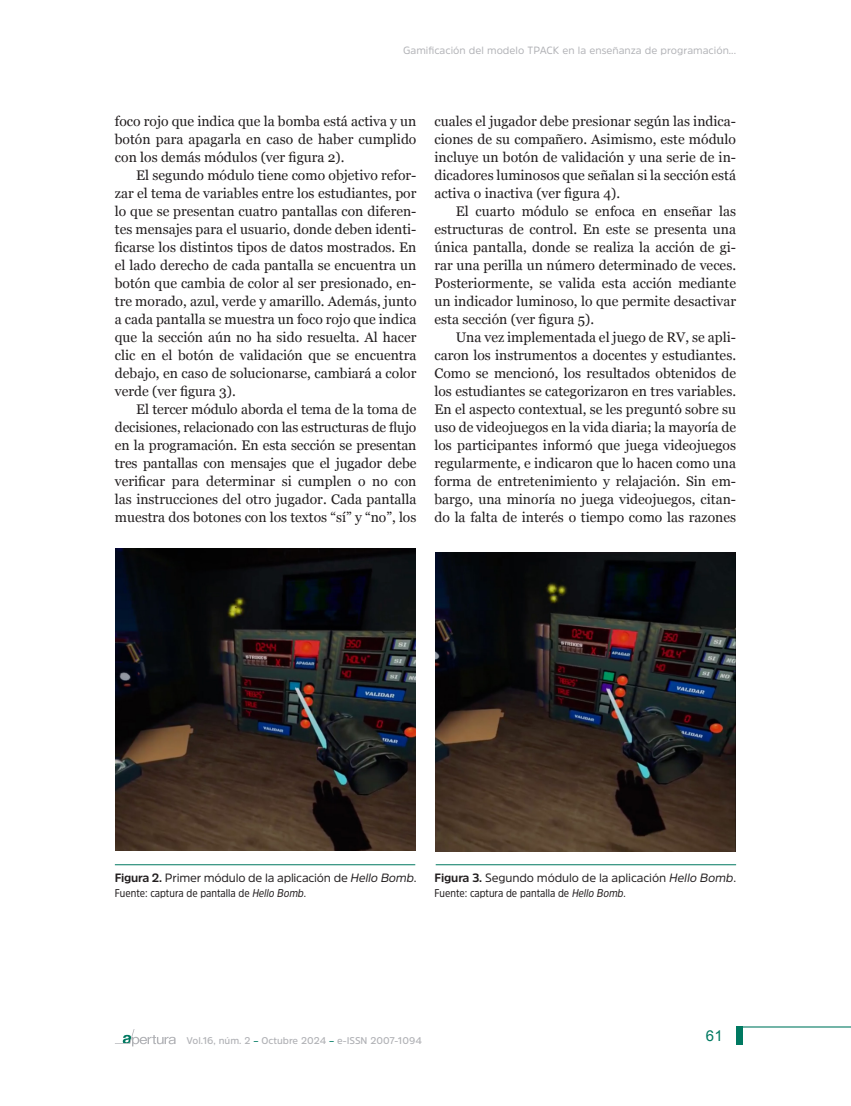
<style>
.page{position:relative;width:851px;height:1106px;background:#fff}
.page>*{position:absolute;margin:0;border:0;box-sizing:border-box;transform-origin:0 0}
.t1{font:15px "Arial";color:#007961}
.t2{font:13.8px/18px "Georgia";color:#221e1f;text-align:justify}
.t3{font:12px "Amsi Pro";letter-spacing:-.02em;color:#221e1f}
.t4{font:11.25px "Amsi Pro Narw";color:#221e1f}
.t5{font:10.5px "Amsi Pro";color:#b1b2b6}
.t6{font:600 9.75px "Amsi Pro";color:#b1b2b6}
.s1{font-weight:700}
.s2{font-style:italic}
.s3{color:#007961}
</style>
<div class="page">
<svg style="left:115px;top:1029px;width:60px;height:17px"></svg>
<hr style="left:738px;top:1026px;width:112px;height:1px;background:#007961">
<div style="left:736px;top:1026px;width:6px;height:18px;background:#007961"></div>
<img style="left:115px;top:549px;width:301px;height:301px">
<img style="left:435px;top:553px;width:300px;height:298px">
<hr style="left:115px;top:864px;width:300px;height:1px;background:#007961">
<hr style="left:435px;top:864px;width:301px;height:1px;background:#007961">
<p class="t5" style="left:403px;top:43px;width:334px">Gamificación del modelo TPACK en la enseñanza de programación...</p>
<p class="t2" style="left:115px;top:112px;width:303px">foco rojo que indica que la bomba está activa y un botón para apagarla en caso de haber cumplido con los demás módulos (ver figura 2).</p>
<p class="t2" style="left:115px;top:166px;width:303px;text-indent:21px">El segundo módulo tiene como objetivo refor&shy;zar el tema de variables entre los estudiantes, por lo que se presentan cuatro pantallas con diferen&shy;tes mensajes para el usuario, donde deben identi&shy;ficarse los distintos tipos de datos mostrados. En el lado derecho de cada pantalla se encuentra un botón que cambia de color al ser presionado, en&shy;tre morado, azul, verde y amarillo. Además, junto a cada pantalla se muestra un foco rojo que indica que la sección aún no ha sido resuelta. Al hacer clic en el botón de validación que se encuentra debajo, en caso de solucionarse, cambiará a color verde (ver figura 3).</p>
<p class="t2" style="left:115px;top:400px;width:303px;text-indent:21px">El tercer módulo aborda el tema de la toma de decisiones, relacionado con las estructuras de flujo en la programación. En esta sección se presentan tres pantallas con mensajes que el jugador debe verificar para determinar si cumplen o no con las instrucciones del otro jugador. Cada pantalla muestra dos botones con los textos “sí” y “no”, los</p>
<p class="t2" style="left:434px;top:112px;width:303px">cuales el jugador debe presionar según las indica&shy;ciones de su compañero. Asimismo, este módulo incluye un botón de validación y una serie de in&shy;dicadores luminosos que señalan si la sección está activa o inactiva (ver figura 4).</p>
<p class="t2" style="left:434px;top:202px;width:303px;text-indent:21px">El cuarto módulo se enfoca en enseñar las estructuras de control. En este se presenta una única pantalla, donde se realiza la acción de gi&shy;rar una perilla un número determinado de veces.<br>Posteriormente, se valida esta acción mediante un indicador luminoso, lo que permite desactivar esta sección (ver figura 5).</p>
<p class="t2" style="left:434px;top:328px;width:303px;text-indent:21px">Una vez implementada el juego de RV, se apli&shy;caron los instrumentos a docentes y estudiantes.<br>Como se mencionó, los resultados obtenidos de los estudiantes se categorizaron en tres variables.<br>En el aspecto contextual, se les preguntó sobre su uso de videojuegos en la vida diaria; la mayoría de los participantes informó que juega videojuegos regularmente, e indicaron que lo hacen como una forma de entretenimiento y relajación. Sin em&shy;bargo, una minoría no juega videojuegos, citan&shy;do la falta de interés o tiempo como las razones</p>
<p class="t3" style="left:115px;top:870px;width:303px"><span class="s1">Figura 2.</span> Primer módulo de la aplicación de <span class="s2">Hello Bomb</span>.</p>
<p class="t4" style="left:115px;top:885px;width:193px">Fuente: captura de pantalla de <span class="s2">Hello Bomb</span>.</p>
<p class="t3" style="left:434px;top:870px;width:303px"><span class="s1">Figura 3.</span> Segundo módulo de la aplicación <span class="s2">Hello Bomb</span>.</p>
<p class="t4" style="left:434px;top:885px;width:193px">Fuente: captura de pantalla de <span class="s2">Hello Bomb</span>.</p>
<p class="t6" style="left:186px;top:1034px;width:237px">Vol.16, núm. 2 <span class="s3">–</span> Octubre 2024 <span class="s3">–</span> e-ISSN 2007-1094</p>
<p class="t1" style="left:705px;top:1026px;width:18px">61</p>
</div>
